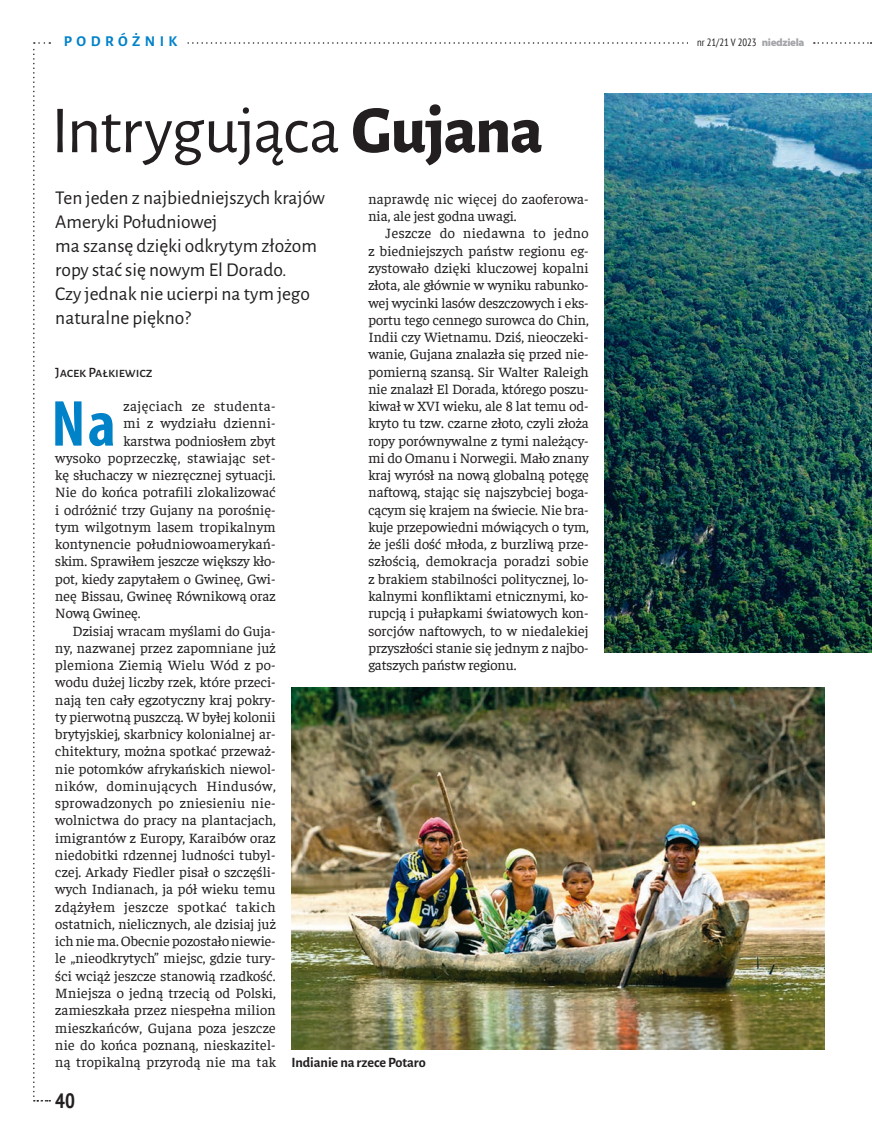
<style>
.page{position:relative;width:872px;height:1136px;background:#fff}
.page>*{position:absolute;margin:0;border:0;box-sizing:border-box;transform-origin:0 0}
.t1{font:67.5px "Alegreya Sans";letter-spacing:-.02em;color:#231f20}
.t2{font:700 condensed 65.55px "Myriad Pro";color:#0082c9}
.t3{font:700 condensed 20.7px "PT Sans";color:#231f20}
.t4{font:19.5px/24px "Alegreya Sans";color:#231f20}
.t5{font:700 15px "Alegreya Sans";letter-spacing:.295em;color:#0082c9}
.t6{font:14.4px/17.2px "Faustina";letter-spacing:.01em;color:#231f20}
.t7{font:14.4px "Faustina";letter-spacing:.035em;color:#231f20}
.t8{font:14.4px "Faustina";letter-spacing:.03em;color:#231f20}
.t9{font:700 14.25px "Alegreya Sans";letter-spacing:-.005em;color:#231f20}
.t10{font:500 14.25px "Alegreya Sans SC";letter-spacing:-.01em;color:#231f20}
.t11{font:condensed 10.5px "PT Sans";color:#231f20}
.s1{font-family:"Myriad Pro";font-weight:900;font-stretch:normal;font-size:10.8px;color:#a5a6aa}
.s2{font-weight:800}
</style>
<div class="page">
<svg style="left:187px;top:42px;width:501px;height:2px"></svg>
<svg style="left:814px;top:42px;width:57px;height:2px"></svg>
<svg style="left:33px;top:42px;width:17px;height:1059px"></svg>
<img style="left:605px;top:94px;width:267px;height:558px">
<img style="left:292px;top:687px;width:532px;height:362px">
<p class="t5" style="left:64px;top:30px;width:115px">podróżnik</p>
<p class="t11" style="left:697px;top:36px;width:109px">nr 21/21 V 2023 <span class="s1">niedziela</span></p>
<h1 class="t1" style="left:51px;top:85px;width:493px">Intrygująca <span class="s2">Gujana</span></h1>
<h3 class="t4" style="left:55px;top:185px;width:271px">Ten jeden z najbiedniejszych krajów<br>Ameryki Południowej<br>ma szansę dzięki odkrytym złożom ropy stać się nowym El Dorado.<br>Czy jednak nie ucierpi na tym jego naturalne piękno?</h3>
<p class="t10" style="left:55px;top:362px;width:99px">Jacek Pałkiewicz</p>
<h2 class="t2" style="left:51px;top:383px;width:66px">Na</h2>
<p class="t8" style="left:123px;top:396px;width:154px">zajęciach ze studenta-</p>
<p class="t6" style="left:368px;top:189px;width:222px">naprawdę nic więcej do zaoferowa&shy;nia, ale jest godna uwagi.</p>
<p class="t6" style="left:368px;top:224px;width:222px;text-align:justify;text-indent:17px">Jeszcze do niedawna to jedno z biedniejszych państw regionu eg&shy;zystowało dzięki kluczowej kopalni złota, ale głównie w wyniku rabunko&shy;wej wycinki lasów deszczowych i eks&shy;portu tego cennego surowca do Chin, Indii czy Wietnamu. Dziś, nieoczeki&shy;wanie, Gujana znalazła się przed nie&shy;pomierną szansą. Sir Walter Raleigh nie znalazł El Dorada, którego poszu&shy;kiwał w XVI wieku, ale 8 lat temu od&shy;kryto tu tzw. czarne złoto, czyli złoża ropy porównywalne z tymi należący&shy;mi do Omanu i Norwegii. Mało znany kraj wyrósł na nową globalną potęgę naftową, stając się najszybciej boga&shy;cącym się krajem na świecie. Nie bra&shy;kuje przepowiedni mówiących o tym, że jeśli dość młoda, z burzliwą prze&shy;szłością, demokracja poradzi sobie z brakiem stabilności politycznej, lo&shy;kalnymi konfliktami etnicznymi, ko&shy;rupcją i pułapkami światowych kon&shy;sorcjów naftowych, to w niedalekiej przyszłości stanie się jednym z najbo&shy;gatszych państw regionu.</p>
<p class="t6" style="left:123px;top:414px;width:154px">mi z wydziału dzienni-</p>
<p class="t6" style="left:123px;top:431px;width:154px">karstwa podniosłem zbyt</p>
<p class="t6" style="left:55px;top:448px;width:222px">wysoko poprzeczkę, stawiając set-</p>
<p class="t6" style="left:55px;top:465px;width:222px">kę słuchaczy w niezręcznej sytuacji.</p>
<p class="t6" style="left:55px;top:483px;width:222px">Nie do końca potrafili zlokalizować</p>
<p class="t6" style="left:55px;top:500px;width:222px">i odróżnić trzy Gujany na porośnię-</p>
<p class="t6" style="left:55px;top:517px;width:222px">tym wilgotnym lasem tropikalnym</p>
<p class="t6" style="left:55px;top:534px;width:222px">kontynencie południowoamerykań-</p>
<p class="t6" style="left:55px;top:552px;width:222px">skim. Sprawiłem jeszcze większy kło-</p>
<p class="t6" style="left:55px;top:569px;width:222px">pot, kiedy zapytałem o Gwineę, Gwi-</p>
<p class="t6" style="left:55px;top:586px;width:222px">neę Bissau, Gwineę Równikową oraz</p>
<p class="t6" style="left:55px;top:603px;width:87px">Nową Gwineę.</p>
<p class="t6" style="left:73px;top:621px;width:205px">Dzisiaj wracam myślami do Guja-</p>
<p class="t6" style="left:55px;top:638px;width:222px">ny, nazwanej przez zapomniane już</p>
<p class="t6" style="left:55px;top:655px;width:222px">plemiona Ziemią Wielu Wód z po-</p>
<p class="t6" style="left:55px;top:672px;width:222px">wodu dużej liczby rzek, które przeci-</p>
<p class="t6" style="left:55px;top:690px;width:222px">nają ten cały egzotyczny kraj pokry-</p>
<p class="t6" style="left:55px;top:707px;width:222px">ty pierwotną puszczą. W byłej kolonii</p>
<p class="t6" style="left:55px;top:724px;width:222px">brytyjskiej, skarbnicy kolonialnej ar-</p>
<p class="t6" style="left:55px;top:741px;width:222px">chitektury, można spotkać przeważ-</p>
<p class="t6" style="left:55px;top:759px;width:222px">nie potomków afrykańskich niewol-</p>
<p class="t7" style="left:55px;top:776px;width:222px">ników, dominujących Hindusów,</p>
<p class="t6" style="left:55px;top:793px;width:222px">sprowadzonych po zniesieniu nie-</p>
<p class="t6" style="left:55px;top:810px;width:222px">wolnictwa do pracy na plantacjach,</p>
<p class="t6" style="left:55px;top:828px;width:222px">imigrantów z Europy, Karaibów oraz</p>
<p class="t6" style="left:55px;top:845px;width:222px">niedobitki rdzennej ludności tubyl-</p>
<p class="t6" style="left:55px;top:862px;width:222px">czej. Arkady Fiedler pisał o szczęśli-</p>
<p class="t6" style="left:55px;top:879px;width:222px">wych Indianach, ja pół wieku temu</p>
<p class="t7" style="left:55px;top:897px;width:222px">zdążyłem jeszcze spotkać takich</p>
<p class="t6" style="left:55px;top:914px;width:222px">ostatnich, nielicznych, ale dzisiaj już</p>
<p class="t6" style="left:55px;top:931px;width:222px">ich nie ma. Obecnie pozostało niewie-</p>
<p class="t6" style="left:55px;top:948px;width:222px">le „nieodkrytych” miejsc, gdzie tury-</p>
<p class="t6" style="left:55px;top:966px;width:222px">ści wciąż jeszcze stanowią rzadkość.</p>
<p class="t6" style="left:55px;top:983px;width:222px">Mniejsza o jedną trzecią od Polski,</p>
<p class="t6" style="left:55px;top:1000px;width:222px">zamieszkała przez niespełna milion</p>
<p class="t6" style="left:55px;top:1017px;width:222px">mieszkańców, Gujana poza jeszcze</p>
<p class="t6" style="left:55px;top:1035px;width:222px">nie do końca poznaną, nieskazitel-</p>
<p class="t6" style="left:55px;top:1052px;width:222px">ną tropikalną przyrodą nie ma tak</p>
<p class="t9" style="left:291px;top:1051px;width:136px">Indianie na rzece Potaro</p>
<h3 class="t3" style="left:55px;top:1086px;width:21px">40</h3>
</div>
